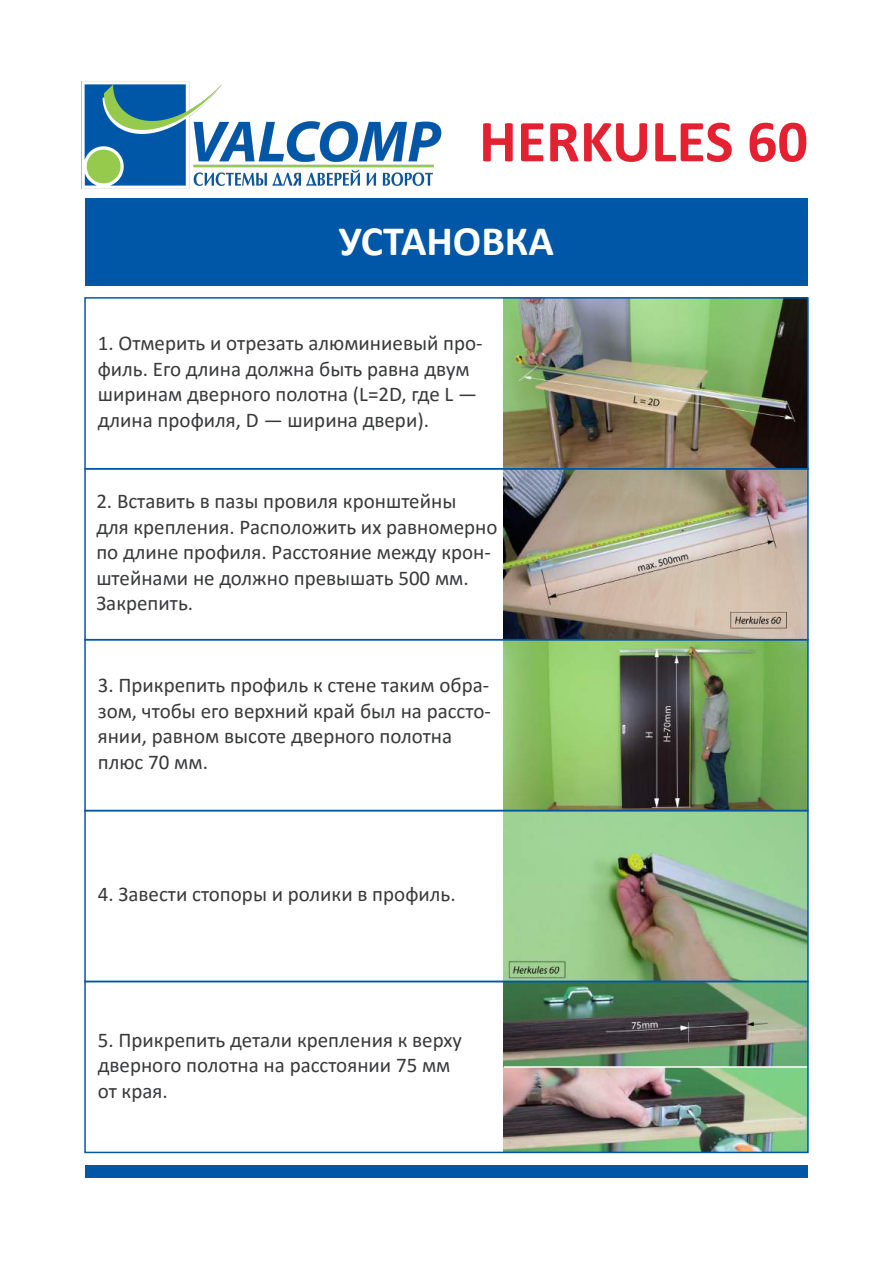
<style>
.page{position:relative;width:893px;height:1263px;background:#fff}
.page>*{position:absolute;margin:0;border:0;box-sizing:border-box;transform-origin:0 0}
.t1{font:700 60px "Calibri";color:#e42130}
.t2{font:700 42px "Calibri";color:#fff}
.t3{font:21px/25.5px "Calibri";color:#38393b}
</style>
<div class="page">
<img style="left:81px;top:81px;width:361px;height:108px">
<div style="left:85px;top:1165px;width:723px;height:13px;background:#0057a7"></div>
<div style="left:85px;top:198px;width:723px;height:87px;background:#0057a7"></div>
<img style="left:504px;top:300px;width:302px;height:850px">
<img style="left:555px;top:1010px;width:251px;height:140px">
<hr style="left:504px;top:1066px;width:304px;height:2px;background:#fff">
<div style="left:84px;top:297px;width:725px;height:172px;border:2px solid #0057a7"></div>
<div style="left:84px;top:468px;width:725px;height:172px;border:2px solid #0057a7"></div>
<div style="left:84px;top:639px;width:725px;height:172px;border:2px solid #0057a7"></div>
<div style="left:84px;top:810px;width:725px;height:172px;border:2px solid #0057a7"></div>
<div style="left:84px;top:981px;width:725px;height:172px;border:2px solid #0057a7"></div>
<h1 class="t1" style="left:479px;top:99px;width:330px">HERKULES 60</h1>
<h2 class="t2" style="left:339px;top:211px;width:217px">УСТАНОВКА</h2>
<p class="t3" style="left:98px;top:330px;width:386px">1. Отмерить и отрезать алюминиевый про&shy;филь. Его длина должна быть равна двум ширинам дверного полотна (L=2D, где L — длина профиля, D — ширина двери).</p>
<p class="t3" style="left:96px;top:488px;width:403px">2. Вставить в пазы провиля кронштейны<br>для крепления. Расположить их равномерно по длине профиля. Расстояние между крон&shy;штейнами не должно превышать 500 мм.<br>Закрепить.</p>
<p class="t3" style="left:98px;top:672px;width:395px">3. Прикрепить профиль к стене таким обра&shy;зом, чтобы его верхний край был на рассто&shy;янии, равном высоте дверного полотна плюс 70 мм.</p>
<p class="t3" style="left:98px;top:881px;width:359px">4. Завести стопоры и ролики в профиль.</p>
<p class="t3" style="left:98px;top:1026px;width:366px">5. Прикрепить детали крепления к верху дверного полотна на расстоянии 75 мм от края.</p>
</div>
